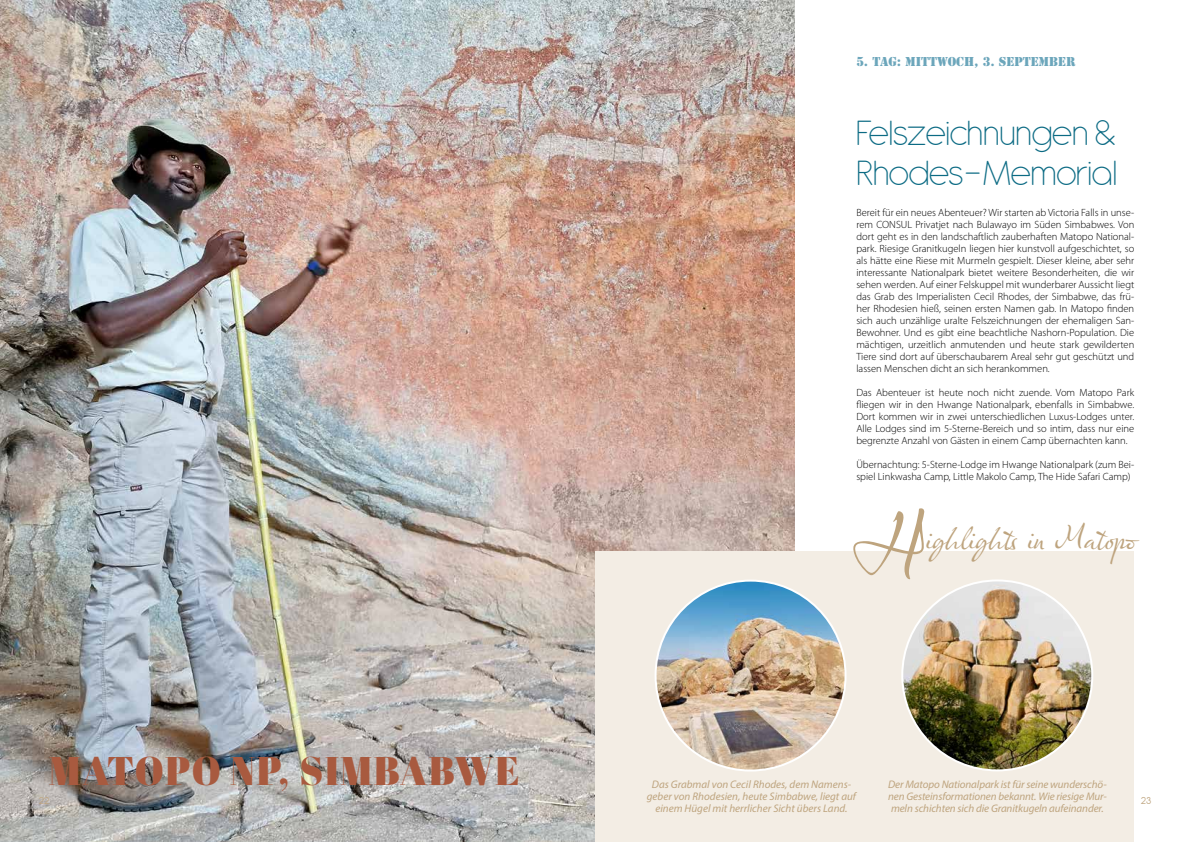
<style>
.page{position:relative;width:1191px;height:842px;background:#fff}
.page>*{position:absolute;margin:0;border:0;box-sizing:border-box;transform-origin:0 0}
.t1{font:90px "Olicana Smooth";color:#bea47e}
.t2{font:900 40px "Abril Display";letter-spacing:.05em;color:#a85a3f}
.t3{font:200 38px/40px "Antipasto";letter-spacing:-.03em;color:#0c6b84}
.t4{font:34px "Olicana Smooth";color:#bea47e}
.t5{font:12px "Stencil Std";color:#6ca6bb}
.t6{font:italic 11px/12px "Myriad Pro";color:#bea47e;text-align:justify}
.t7{font:11px "Antipasto";color:#bea47e}
.t8{font:300 10.5px/12px "Myriad Pro";color:#000;text-align:justify}
</style>
<div class="page">
<img style="left:0;top:0;width:794px;height:842px">
<div style="left:595px;top:552px;width:539px;height:290px;background:#f3ede4"></div>
<img style="left:655px;top:581px;width:190px;height:189px;border-radius:95px">
<img style="left:902px;top:580px;width:190px;height:190px;border-radius:95px">
<p class="t5" style="left:856px;top:53px;width:221px">5. TAG: MITTWOCH, 3. SEPTEMBER</p>
<h3 class="t3" style="left:856px;top:113px;width:262px">Felszeichnungen &amp;<br>Rhodes-Memorial</h3>
<p class="t8" style="left:856px;top:206px;width:279px">Bereit für ein neues Abenteuer? Wir starten ab Victoria Falls in unse&shy;rem CONSUL Privatjet nach Bulawayo im Süden Simbabwes. Von dort geht es in den landschaftlich zauberhaften Matopo National&shy;park. Riesige Granitkugeln liegen hier kunstvoll aufgeschichtet, so als hätte eine Riese mit Murmeln gespielt. Dieser kleine, aber sehr interessante Nationalpark bietet weitere Besonderheiten, die wir sehen werden. Auf einer Felskuppel mit wunderbarer Aussicht liegt das Grab des Imperialisten Cecil Rhodes, der Simbabwe, das frü&shy;her Rhodesien hieß, seinen ersten Namen gab. In Matopo finden sich auch unzählige uralte Felszeichnungen der ehemaligen San-Bewohner. Und es gibt eine beachtliche Nashorn-Population. Die mächtigen, urzeitlich anmutenden und heute stark gewilderten Tiere sind dort auf überschaubarem Areal sehr gut geschützt und lassen Menschen dicht an sich herankommen.</p>
<p class="t8" style="left:856px;top:386px;width:279px">Das Abenteuer ist heute noch nicht zuende. Vom Matopo Park fliegen wir in den Hwange Nationalpark, ebenfalls in Simbabwe.<br>Dort kommen wir in zwei unterschiedlichen Luxus-Lodges unter.<br>Alle Lodges sind im 5-Sterne-Bereich und so intim, dass nur eine begrenzte Anzahl von Gästen in einem Camp übernachten kann.</p>
<p class="t8" style="left:856px;top:458px;width:279px">Übernachtung: 5-Sterne-Lodge im Hwange Nationalpark (zum Bei&shy;spiel Linkwasha Camp, Little Makolo Camp, The Hide Safari Camp)</p>
<h1 class="t1" style="left:854px;top:488px;width:70px">H</h1>
<h3 class="t4" style="left:925px;top:516px;width:212px">ighlights in Matopo</h3>
<h2 class="t2" style="left:50px;top:743px;width:471px">MATOPO NP, SIMBABWE</h2>
<p class="t6" style="left:888px;top:778px;width:220px">Der Matopo Nationalpark ist für seine wunderschö&shy;nen Gesteinsformationen bekannt. Wie riesige Mur&shy;meln schichten sich die Granitkugeln aufeinander.</p>
<p class="t6" style="left:647px;top:778px;width:211px;text-align:center">Das Grabmal von Cecil Rhodes, dem Namens&shy;geber von Rhodesien, heute Simbabwe, liegt auf einem Hügel mit herrlicher Sicht übers Land.</p>
<p class="t7" style="left:39px;top:794px;width:12px">22</p>
<p class="t7" style="left:1140px;top:794px;width:12px">23</p>
</div>
